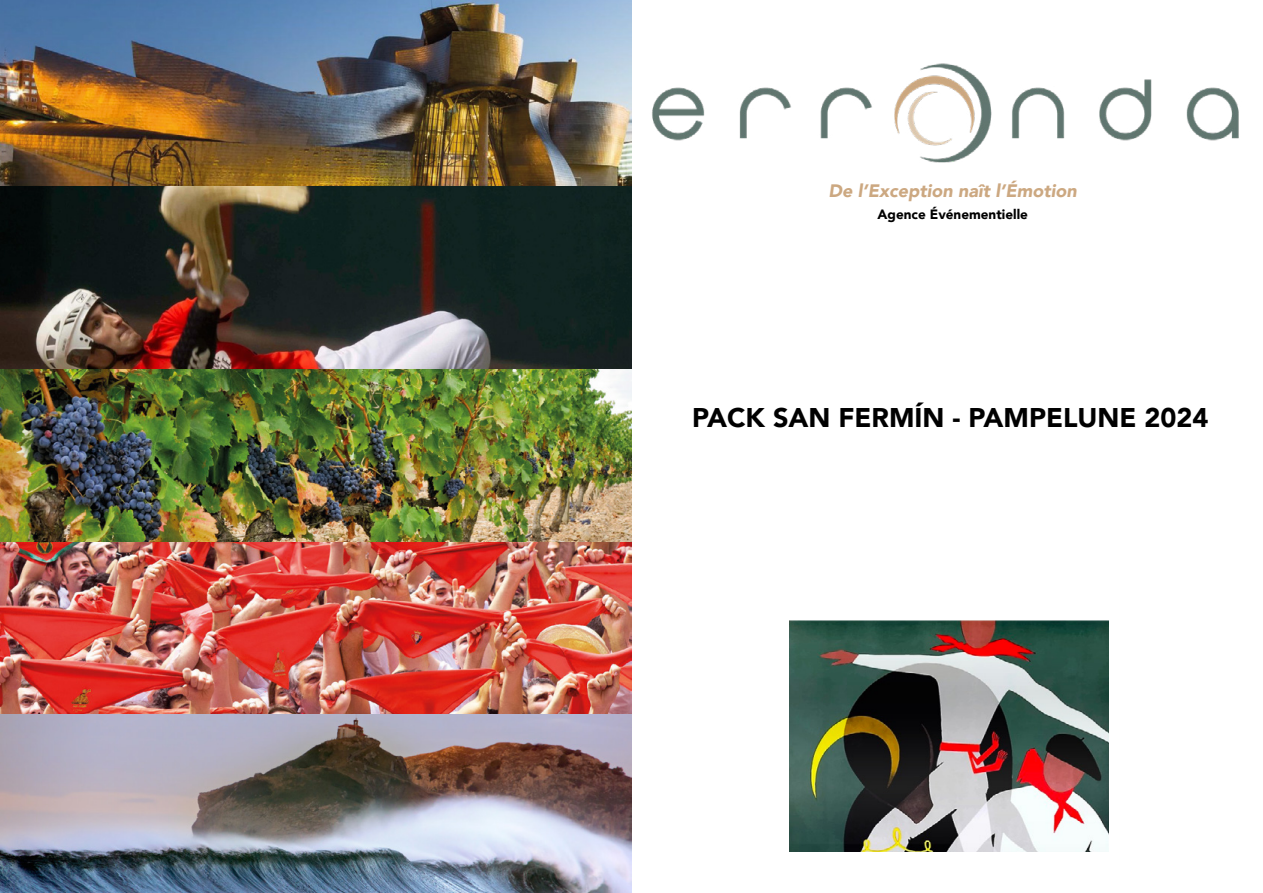
<style>
.page{position:relative;width:1263px;height:893px;background:#fff}
.page>*{position:absolute;margin:0;border:0;box-sizing:border-box;transform-origin:0 0}
.t1{font:900 27px "Avenir";color:#000}
.t2{font:italic 900 18px "Avenir";color:#cca881}
.t3{font:900 13.5px "Avenir";color:#000}
</style>
<div class="page">
<img style="left:0;top:374px;width:631px;height:519px">
<img style="left:0;top:0;width:631px;height:186px">
<img style="left:0;top:186px;width:631px;height:188px">
<img style="left:789px;top:621px;width:320px;height:231px">
<img style="left:652px;top:63px;width:587px;height:100px">
<p class="t2" style="left:828px;top:176px;width:250px">De l’Exception naît l’Émotion</p>
<p class="t3" style="left:878px;top:202px;width:152px">Agence Événementielle</p>
<p class="t1" style="left:692px;top:394px;width:518px">PACK SAN FERMÍN - PAMPELUNE 2024</p>
</div>
